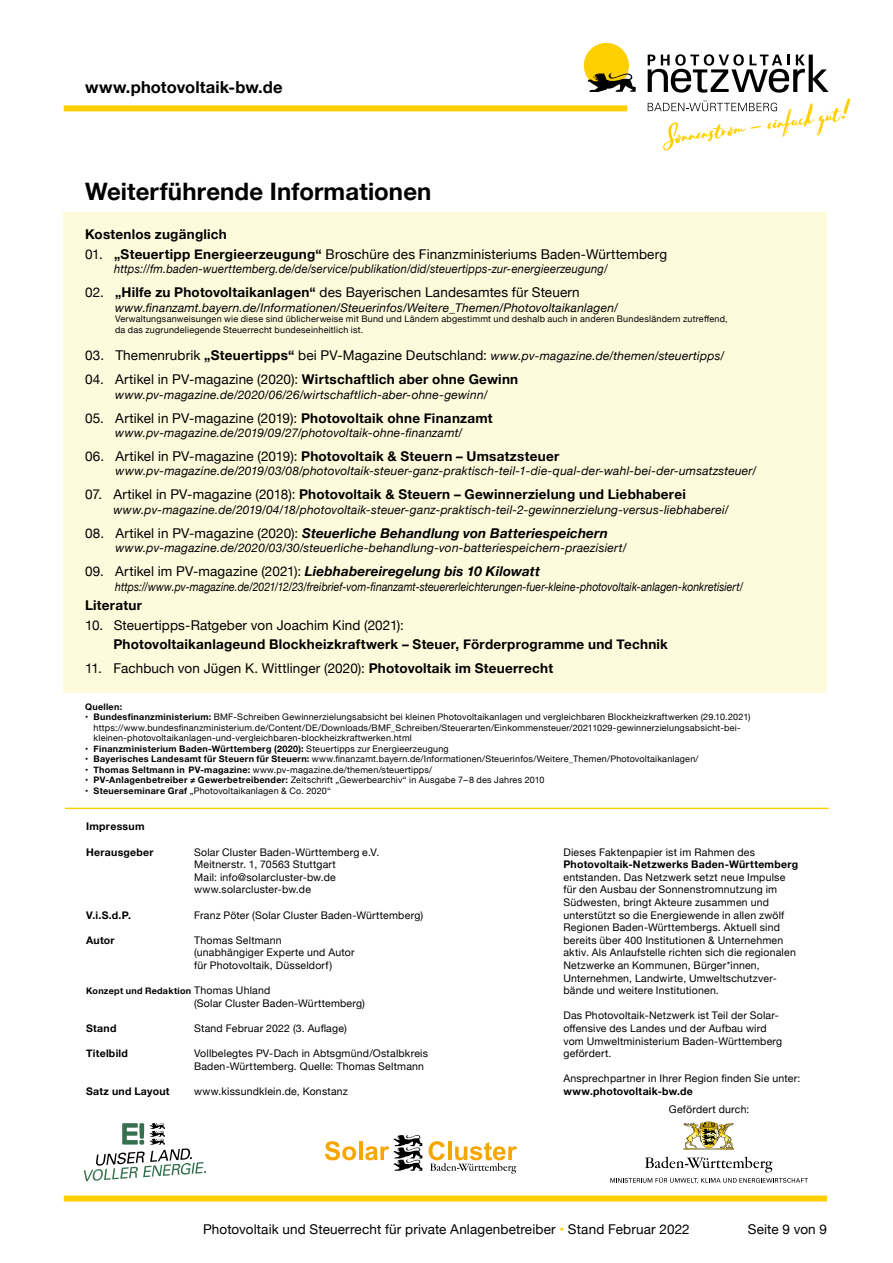
<style>
.page{position:relative;width:893px;height:1263px;background:#fff}
.page>*{position:absolute;margin:0;border:0;box-sizing:border-box;transform-origin:0 0}
.t1{font:700 24px "Helvetica Neue";letter-spacing:.005em;color:#000}
.t2{font:700 16.5px "Helvetica Neue";letter-spacing:.005em;color:#000}
.t3{font:13.5px "Helvetica Neue";letter-spacing:.01em;color:#000}
.t4{font:700 13.5px "Helvetica Neue";letter-spacing:.02em;color:#000}
.t5{font:italic 700 13.5px "Helvetica Neue";letter-spacing:.01em;color:#000}
.t6{font:italic 12px "Helvetica Neue";letter-spacing:.015em;color:#000}
.t7{font:italic 12px "Helvetica Neue";letter-spacing:.015em;color:#000;scale:.87 1}
.t8{font:italic 12px "Helvetica Neue";letter-spacing:.015em;color:#000;scale:.93 1}
.t9{font:10.5px/12.6px "Helvetica Neue";letter-spacing:.02em;color:#000}
.t10{font:700 10.5px "Helvetica Neue";letter-spacing:.025em;color:#000}
.t11{font:9px/10.5px "Helvetica Neue";letter-spacing:.025em;color:#000}
.t12{font:700 9px "Helvetica Neue";letter-spacing:.03em;color:#000}
.s1{font-weight:700}
.s2{font-style:italic;font-size:12px}
.s3{font-weight:400}
.s4{font-weight:400;font-style:normal}
.s5{font-weight:400;font-size:10.5px}
.s6{color:#ffcf00}
</style>
<div class="page">
<div style="left:67px;top:1195px;width:757px;height:6px;background:#ffcf00"></div>
<div style="left:67px;top:105px;width:557px;height:6px;background:#ffcf00"></div>
<div style="left:584px;top:43px;width:45px;height:45px;background:#ffcf00;border-radius:50%"></div>
<svg style="left:588px;top:73px;width:48px;height:19px"></svg>
<svg style="left:648px;top:54px;width:181px;height:39px"></svg>
<svg style="left:648px;top:99px;width:202px;height:52px"></svg>
<div style="left:64px;top:212px;width:763px;height:480px;background:#fefadc"></div>
<hr style="left:66px;top:808px;width:762px;height:1px;background:#ffcf00">
<svg style="left:325px;top:1141px;width:31px;height:19px"></svg>
<hr style="left:359px;top:1141px;width:3px;height:19px;background:#f7a600">
<svg style="left:429px;top:1141px;width:88px;height:33px"></svg>
<svg style="left:365px;top:1134px;width:57px;height:37px"></svg>
<svg style="left:683px;top:1122px;width:51px;height:28px"></svg>
<svg style="left:610px;top:1157px;width:198px;height:26px"></svg>
<svg style="left:84px;top:1123px;width:122px;height:58px"></svg>
<h2 class="t2" style="left:85px;top:74px;width:199px">www.photovoltaik-bw.de</h2>
<h1 class="t1" style="left:85px;top:173px;width:348px">Weiterführende Informationen</h1>
<p class="t4" style="left:85px;top:224px;width:143px">Kostenlos zugänglich</p>
<p class="t3" style="left:85px;top:244px;width:584px">01. <span class="s1">„Steuertipp Energieerzeugung“</span> Broschüre des Finanzministeriums Baden-Württemberg</p>
<p class="t8" style="left:114px;top:260px;width:532px">https://fm.baden-wuerttemberg.de/de/service/publikation/did/steuertipps-zur-energieerzeugung/</p>
<p class="t3" style="left:85px;top:283px;width:496px">02. <span class="s1">„Hilfe zu Photovoltaikanlagen“</span> des Bayerischen Landesamtes für Steuern</p>
<p class="t6" style="left:115px;top:299px;width:505px">www.finanzamt.bayern.de/Informationen/Steuerinfos/Weitere_Themen/Photovoltaikanlagen/</p>
<p class="t11" style="left:115px;top:314px;width:614px">Verwaltungsanweisungen wie diese sind üblicherweise mit Bund und Ländern abgestimmt und deshalb auch in anderen Bundesländern zutreffend, da das zugrundeliegende Steuerrecht bundeseinheitlich ist.</p>
<p class="t3" style="left:85px;top:346px;width:641px">03. Themenrubrik <span class="s1">„Steuertipps“</span> bei PV-Magazine Deutschland: <span class="s2">www.pv-magazine.de/themen/steuertipps/</span></p>
<p class="t3" style="left:85px;top:370px;width:435px">04. Artikel in PV-magazine (2020): <span class="s1">Wirtschaftlich aber ohne Gewinn</span></p>
<p class="t6" style="left:115px;top:386px;width:374px">www.pv-magazine.de/2020/06/26/wirtschaftlich-aber-ohne-gewinn/</p>
<p class="t3" style="left:85px;top:408px;width:409px">05. Artikel in PV-magazine (2019): <span class="s1">Photovoltaik ohne Finanzamt</span></p>
<p class="t6" style="left:115px;top:424px;width:349px">www.pv-magazine.de/2019/09/27/photovoltaik-ohne-finanzamt/</p>
<p class="t4" style="left:85px;top:446px;width:476px"><span class="s3">06. Artikel in PV-magazine (2019):</span> Photovoltaik &amp; Steuern – Umsatzsteuer</p>
<p class="t6" style="left:116px;top:462px;width:642px">www.pv-magazine.de/2019/03/08/photovoltaik-steuer-ganz-praktisch-teil-1-die-qual-der-wahl-bei-der-umsatzsteuer/</p>
<p class="t4" style="left:85px;top:484px;width:602px"><span class="s3">07. Artikel in PV-magazine (2018):</span> Photovoltaik &amp; Steuern – Gewinnerzielung und Liebhaberei</p>
<p class="t6" style="left:113px;top:501px;width:617px">www.pv-magazine.de/2019/04/18/photovoltaik-steuer-ganz-praktisch-teil-2-gewinnerzielung-versus-liebhaberei/</p>
<p class="t5" style="left:85px;top:522px;width:524px"><span class="s4">08. Artikel in PV-magazine (2020):</span> Steuerliche Behandlung von Batteriespeichern</p>
<p class="t6" style="left:115px;top:539px;width:513px">www.pv-magazine.de/2020/03/30/steuerliche-behandlung-von-batteriespeichern-praezisiert/</p>
<p class="t5" style="left:85px;top:561px;width:457px"><span class="s4">09. Artikel im PV-magazine (2021):</span> Liebhabereiregelung bis 10 Kilowatt</p>
<p class="t7" style="left:115px;top:578px;width:723px">https://www.pv-magazine.de/2021/12/23/freibrief-vom-finanzamt-steuererleichterungen-fuer-kleine-photovoltaik-anlagen-konkretisiert/</p>
<p class="t4" style="left:85px;top:595px;width:58px">Literatur</p>
<p class="t3" style="left:85px;top:615px;width:321px">10. Steuertipps-Ratgeber von Joachim Kind (2021):</p>
<p class="t4" style="left:113px;top:634px;width:556px">Photovoltaikanlageund Blockheizkraftwerk – Steuer, Förderprogramme und Technik</p>
<p class="t3" style="left:85px;top:659px;width:470px">11. Fachbuch von Jügen K. Wittlinger (2020): <span class="s1">Photovoltaik im Steuerrecht</span></p>
<p class="t12" style="left:85px;top:699px;width:39px">Quellen:</p>
<p class="t11" style="left:94px;top:712px;width:658px;text-indent:-9px"><span class="s1">• Bundesfinanzministerium:</span> BMF-Schreiben Gewinnerzielungsabsicht bei kleinen Photovoltaikanlagen und vergleichbaren Blockheizkraftwerken (29.10.2021) https://www.bundesfinanzministerium.de/Content/DE/Downloads/BMF_Schreiben/Steuerarten/Einkommensteuer/20211029-gewinnerzielungsabsicht-bei&shy;kleinen-photovoltaikanlagen-und-vergleichbaren-blockheizkraftwerken.html</p>
<p class="t12" style="left:85px;top:741px;width:365px">• Finanzministerium Baden-Württemberg (2020): <span class="s3">Steuertipps zur Energieerzeugung</span></p>
<p class="t11" style="left:85px;top:754px;width:615px"><span class="s1">• Bayerisches Landesamt für Steuern für Steuern:</span> www.finanzamt.bayern.de/Informationen/Steuerinfos/Weitere_Themen/Photovoltaikanlagen/</p>
<p class="t11" style="left:85px;top:765px;width:349px"><span class="s1">• Thomas Seltmann in PV-magazine:</span> www.pv-magazine.de/themen/steuertipps/</p>
<p class="t11" style="left:85px;top:775px;width:461px"><span class="s1">• PV-Anlagenbetreiber ≠ Gewerbetreibender:</span> Zeitschrift „Gewerbearchiv“ in Ausgabe 7–8 des Jahres 2010</p>
<p class="t11" style="left:85px;top:786px;width:247px">• <span class="s1">Steuerseminare Graf</span> „Photovoltaikanlagen &amp; Co. 2020“</p>
<p class="t10" style="left:86px;top:818px;width:60px">Impressum</p>
<p class="t10" style="left:86px;top:844px;width:69px">Herausgeber</p>
<p class="t9" style="left:194px;top:846px;width:187px">Solar Cluster Baden-Württemberg e.V.<br>Meitnerstr. 1, 70563 Stuttgart<br>Mail: info@solarcluster-bw.de www.solarcluster-bw.de</p>
<p class="t10" style="left:86px;top:907px;width:46px">V.i.S.d.P.</p>
<p class="t9" style="left:194px;top:909px;width:231px">Franz Pöter (Solar Cluster Baden-Württemberg)</p>
<p class="t10" style="left:86px;top:932px;width:30px">Autor</p>
<p class="t9" style="left:194px;top:934px;width:162px">Thomas Seltmann<br>(unabhängiger Experte und Autor für Photovoltaik, Düsseldorf)</p>
<p class="t12" style="left:86px;top:984px;width:186px">Konzept und Redaktion <span class="s5">Thomas Uhland</span></p>
<p class="t9" style="left:194px;top:997px;width:172px">(Solar Cluster Baden-Württemberg)</p>
<p class="t10" style="left:86px;top:1020px;width:32px">Stand</p>
<p class="t9" style="left:194px;top:1022px;width:154px">Stand Februar 2022 (3. Auflage)</p>
<p class="t10" style="left:86px;top:1045px;width:43px">Titelbild</p>
<p class="t9" style="left:194px;top:1048px;width:235px">Vollbelegtes PV-Dach in Abtsgmünd/Ostalbkreis<br>Baden-Württemberg. Quelle: Thomas Seltmann</p>
<p class="t10" style="left:86px;top:1083px;width:85px">Satz und Layout</p>
<p class="t9" style="left:194px;top:1085px;width:155px">www.kissundklein.de, Konstanz</p>
<p class="t9" style="left:563px;top:846px;width:193px">Dieses Faktenpapier ist im Rahmen des</p>
<p class="t10" style="left:563px;top:856px;width:236px">Photovoltaik-Netzwerks Baden-Württemberg</p>
<p class="t9" style="left:563px;top:871px;width:234px">entstanden. Das Netzwerk setzt neue Impulse für den Ausbau der Sonnenstromnutzung im Südwesten, bringt Akteure zusammen und unterstützt so die Energiewende in allen zwölf Regionen Baden-Württembergs. Aktuell sind bereits über 400 Institutionen &amp; Unternehmen aktiv. Als Anlaufstelle richten sich die regionalen Netzwerke an Kommunen, Bürger*innen, Unternehmen, Landwirte, Umweltschutzver&shy;bände und weitere Institutionen.</p>
<p class="t9" style="left:563px;top:1010px;width:220px">Das Photovoltaik-Netzwerk ist Teil der Solar&shy;offensive des Landes und der Aufbau wird vom Umweltministerium Baden-Württemberg gefördert.</p>
<p class="t9" style="left:563px;top:1073px;width:238px">Ansprechpartner in Ihrer Region finden Sie unter:</p>
<p class="t10" style="left:563px;top:1083px;width:131px">www.photovoltaik-bw.de</p>
<p class="t9" style="left:669px;top:1103px;width:82px">Gefördert durch:</p>
<p class="t3" style="left:203px;top:1219px;width:488px">Photovoltaik und Steuerrecht für private Anlagenbetreiber <span class="s6">•</span> Stand Februar 2022</p>
<p class="t3" style="left:748px;top:1219px;width:81px">Seite 9 von 9</p>
</div>
